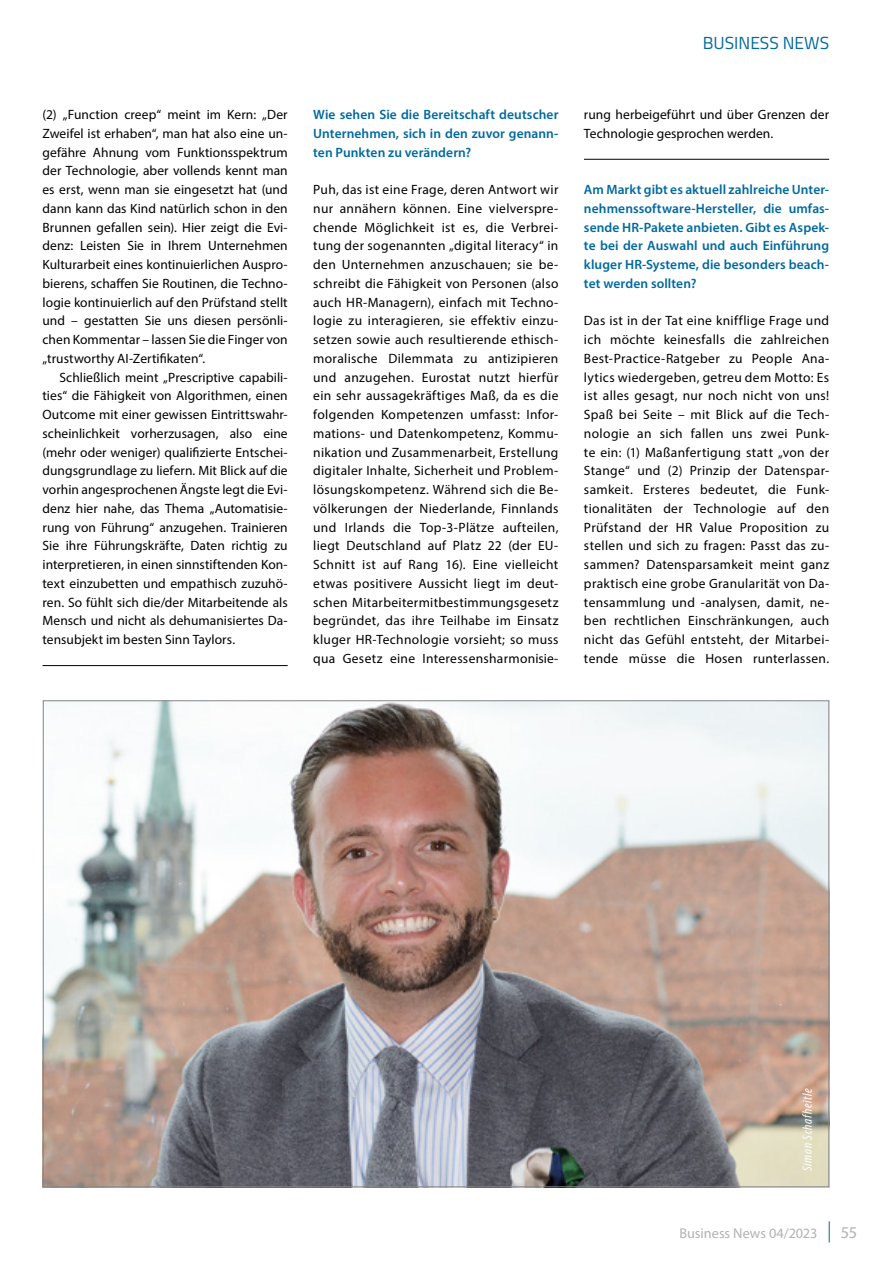
<style>
.page{position:relative;width:893px;height:1263px;background:#fff}
.page>*{position:absolute;margin:0;border:0;box-sizing:border-box;transform-origin:0 0}
.t1{font:17.55px "Titillium";color:#00699e}
.t2{font:16.5px "Myriad Pro";color:#b3b2b2}
.t3{font:14.25px "Myriad Pro";color:#b3b2b2}
.t4{font:13.5px/18.8px "Myriad Pro";letter-spacing:.005em;color:#000;text-align:justify}
.t5{font:600 13.5px/18.8px "Myriad Pro";letter-spacing:.005em;color:#00699e;text-align:justify}
.t6{font:italic condensed 13.5px "Myriad Pro";letter-spacing:.05em;color:#fff}
</style>
<div class="page">
<svg style="left:829px;top:1221px;width:1px;height:21px"></svg>
<img style="left:45px;top:702px;width:782px;height:483px">
<hr style="left:43px;top:665px;width:245px;height:1px;background:#000">
<hr style="left:584px;top:159px;width:245px;height:1px;background:#000">
<p class="t4" style="left:43px;top:105px;width:247px">(2) „Function creep“ meint im Kern: „Der Zweifel ist erhaben“, man hat also eine un&shy;gefähre Ahnung vom Funktionsspektrum der Technologie, aber vollends kennt man es erst, wenn man sie eingesetzt hat (und dann kann das Kind natürlich schon in den Brunnen gefallen sein). Hier zeigt die Evi&shy;denz: Leisten Sie in Ihrem Unternehmen Kulturarbeit eines kontinuierlichen Auspro&shy;bierens, schaffen Sie Routinen, die Techno&shy;logie kontinuierlich auf den Prüfstand stellt und – gestatten Sie uns diesen persönli&shy;chen Kommentar – lassen Sie die Finger von „trustworthy AI-Zertifikaten“.</p>
<p class="t4" style="left:43px;top:367px;width:247px;text-indent:17px">Schließlich meint „Prescriptive capabili&shy;ties“ die Fähigkeit von Algorithmen, einen Outcome mit einer gewissen Eintrittswahr&shy;scheinlichkeit vorherzusagen, also eine (mehr oder weniger) qualifizierte Entschei&shy;dungsgrundlage zu liefern. Mit Blick auf die vorhin angesprochenen Ängste legt die Evi&shy;denz hier nahe, das Thema „Automatisie&shy;rung von Führung“ anzugehen. Trainieren Sie ihre Führungskräfte, Daten richtig zu interpretieren, in einen sinnstiftenden Kon&shy;text einzubetten und empathisch zuzuhö&shy;ren. So fühlt sich die/der Mitarbeitende als Mensch und nicht als dehumanisiertes Da&shy;tensubjekt im besten Sinn Taylors.</p>
<p class="t5" style="left:313px;top:105px;width:247px">Wie sehen Sie die Bereitschaft deutscher Unternehmen, sich in den zuvor genann&shy;ten Punkten zu verändern?</p>
<p class="t4" style="left:313px;top:180px;width:247px">Puh, das ist eine Frage, deren Antwort wir nur annähern können. Eine vielverspre&shy;chende Möglichkeit ist es, die Verbrei&shy;tung der sogenannten „digital literacy“ in den Unternehmen anzuschauen; sie be&shy;schreibt die Fähigkeit von Personen (also auch HR-Managern), einfach mit Techno&shy;logie zu interagieren, sie effektiv einzu&shy;setzen sowie auch resultierende ethisch&shy;moralische Dilemmata zu antizipieren und anzugehen. Eurostat nutzt hierfür ein sehr aussagekräftiges Maß, da es die folgenden Kompetenzen umfasst: Infor&shy;mations- und Datenkompetenz, Kommu&shy;nikation und Zusammenarbeit, Erstellung digitaler Inhalte, Sicherheit und Problem&shy;lösungskompetenz. Während sich die Be&shy;völkerungen der Niederlande, Finnlands und Irlands die Top-3-Plätze aufteilen, liegt Deutschland auf Platz 22 (der EU-Schnitt ist auf Rang 16). Eine vielleicht etwas positivere Aussicht liegt im deut&shy;schen Mitarbeitermitbestimmungsgesetz begründet, das ihre Teilhabe im Einsatz kluger HR-Technologie vorsieht; so muss qua Gesetz eine Interessensharmonisie-</p>
<p class="t1" style="left:703px;top:30px;width:128px">BUSINESS NEWS</p>
<p class="t4" style="left:584px;top:105px;width:247px">rung herbeigeführt und über Grenzen der<br>Technologie gesprochen werden.</p>
<p class="t5" style="left:584px;top:180px;width:247px">Am Markt gibt es aktuell zahlreiche Unter&shy;nehmenssoftware-Hersteller, die umfas&shy;sende HR-Pakete anbieten. Gibt es Aspek&shy;te bei der Auswahl und auch Einführung kluger HR-Systeme, die besonders beach&shy;tet werden sollten?</p>
<p class="t4" style="left:584px;top:311px;width:247px">Das ist in der Tat eine knifflige Frage und ich möchte keinesfalls die zahlreichen Best-Practice-Ratgeber zu People Ana&shy;lytics wiedergeben, getreu dem Motto: Es ist alles gesagt, nur noch nicht von uns!<br>Spaß bei Seite – mit Blick auf die Tech&shy;nologie an sich fallen uns zwei Punk&shy;te ein: (1) Maßanfertigung statt „von der Stange“ und (2) Prinzip der Datenspar&shy;samkeit. Ersteres bedeutet, die Funk&shy;tionalitäten der Technologie auf den Prüfstand der HR Value Proposition zu stellen und sich zu fragen: Passt das zu&shy;sammen? Datensparsamkeit meint ganz praktisch eine grobe Granularität von Da&shy;tensammlung und -analysen, damit, ne&shy;ben rechtlichen Einschränkungen, auch nicht das Gefühl entsteht, der Mitarbei&shy;tende müsse die Hosen runterlassen.</p>
<p class="t6" style="left:799px;top:1171px;width:84px;rotate:-90deg">Simon Schafheitle</p>
<p class="t3" style="left:679px;top:1224px;width:140px">Business News 04/2023</p>
<p class="t2" style="left:841px;top:1222px;width:18px">55</p>
</div>
